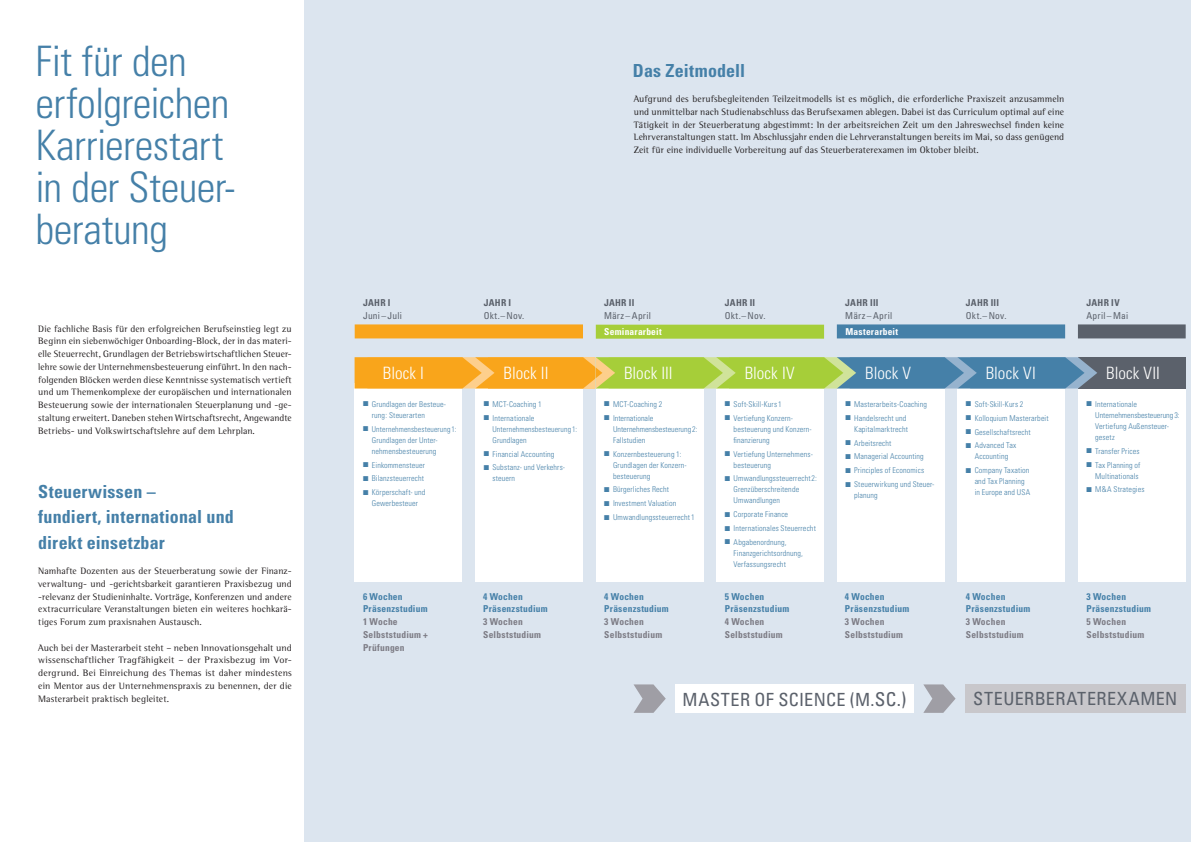
<style>
.page{position:relative;width:1191px;height:842px;background:#fff}
.page>*{position:absolute;margin:0;border:0;box-sizing:border-box;transform-origin:0 0}
.t1{font:300 condensed 42px/42px "Univers LT Std";letter-spacing:-.015em;color:#4580a8}
.t2{font:condensed 18.1px "Univers LT Std";letter-spacing:.025em;color:#5b616b}
.t3{font:700 condensed 18px/25.5px "Univers LT Std";letter-spacing:.01em;color:#4580a8}
.t4{font:300 condensed 17px "Univers";color:#fff}
.t5{font:9.5px/12.8px "Rotis Semi Serif";letter-spacing:.015em;color:#231f20;text-align:justify}
.t6{font:700 condensed 9.5px/12.8px "Univers LT Std";letter-spacing:.02em;color:#7d7c85}
.t7{font:700 condensed 9.5px/12.8px "Univers LT Std";letter-spacing:.02em;color:#4580a8}
.t8{font:condensed 9.5px "Univers LT Std";letter-spacing:.025em;color:#5b616b}
.t9{font:700 condensed 9.5px "Univers LT Std";letter-spacing:.03em;color:#5b616b}
.t10{font:700 condensed 9.5px "Univers LT Std";letter-spacing:.02em;color:#fff}
.t11{font:300 condensed 8px/11px "Univers";letter-spacing:.015em;color:#4580a8}
.s1{font-size:19.1px}
</style>
<div class="page">
<div style="left:304px;top:0;width:291px;height:842px;background:#dce5ef"></div>
<div style="left:475px;top:384px;width:108px;height:198px;background:#fff"></div>
<div style="left:354px;top:384px;width:108px;height:198px;background:#fff"></div>
<div style="left:355px;top:324px;width:228px;height:14px;background:#f9a51b"></div>
<div style="left:595px;top:0;width:596px;height:842px;background:#dce5ef"></div>
<div style="left:957px;top:384px;width:108px;height:198px;background:#fff"></div>
<div style="left:716px;top:384px;width:108px;height:198px;background:#fff"></div>
<div style="left:837px;top:384px;width:107px;height:198px;background:#fff"></div>
<div style="left:1078px;top:384px;width:107px;height:198px;background:#fff"></div>
<div style="left:1078px;top:357px;width:107px;height:31px;background:#5b616b"></div>
<div style="left:596px;top:384px;width:107px;height:198px;background:#fff"></div>
<div style="left:1078px;top:324px;width:107px;height:14px;background:#5b616b"></div>
<div style="left:596px;top:325px;width:228px;height:14px;background:#a6ce39"></div>
<div style="left:837px;top:324px;width:228px;height:14px;background:#4580a8"></div>
<svg style="left:354px;top:357px;width:743px;height:31px;background:#a6a95c"></svg>
<div style="left:675px;top:684px;width:239px;height:29px;background:#fff"></div>
<div style="left:965px;top:684px;width:220px;height:29px;background:#c8c7cb"></div>
<svg style="left:633px;top:684px;width:33px;height:29px"></svg>
<svg style="left:923px;top:684px;width:32px;height:29px"></svg>
<h1 class="t1" style="left:35px;top:41px;width:202px">Fit für den erfolgreichen<br>Karrierestart in der Steuer&shy;beratung</h1>
<p class="t5" style="left:38px;top:322px;width:255px">Die fachliche Basis für den erfolgreichen Berufseinstieg legt zu Beginn ein siebenwöchiger Onboarding-Block, der in das materi&shy;elle Steuerrecht, Grundlagen der Betriebswirtschaftlichen Steuer&shy;lehre sowie der Unternehmensbesteuerung einführt. In den nach&shy;folgenden Blöcken werden diese Kenntnisse systematisch vertieft und um Themenkomplexe der europäischen und internationalen Besteuerung sowie der internationalen Steuerplanung und -ge&shy;staltung erweitert. Daneben stehen Wirtschaftsrecht, Angewandte Betriebs- und Volkswirtschaftslehre auf dem Lehrplan.</p>
<h3 class="t3" style="left:38px;top:478px;width:197px">Steuerwissen –<br>fundiert, international und direkt einsetzbar</h3>
<p class="t5" style="left:38px;top:564px;width:255px">Namhafte Dozenten aus der Steuerberatung sowie der Finanz&shy;verwaltung- und -gerichtsbarkeit garantieren Praxisbezug und -relevanz der Studieninhalte. Vorträge, Konferenzen und andere extracurriculare Veranstaltungen bieten ein weiteres hochkarä&shy;tiges Forum zum praxisnahen Austausch.</p>
<p class="t5" style="left:38px;top:641px;width:255px">Auch bei der Masterarbeit steht – neben Innovationsgehalt und wissenschaftlicher Tragfähigkeit – der Praxisbezug im Vor&shy;dergrund. Bei Einreichung des Themas ist daher mindestens ein Mentor aus der Unternehmenspraxis zu benennen, der die Master arbeit praktisch begleitet.</p>
<h3 class="t3" style="left:633px;top:57px;width:114px">Das Zeitmodell</h3>
<p class="t5" style="left:634px;top:92px;width:432px">Aufgrund des berufsbegleitenden Teilzeitmodells ist es möglich, die erforderliche Praxiszeit anzusammeln und unmittelbar nach Studienabschluss das Berufsexamen ablegen. Dabei ist das Curriculum optimal auf eine Tätig keit in der Steuerberatung abgestimmt: In der arbeitsreichen Zeit um den Jahreswechsel finden keine Lehrveranstaltungen statt. Im Abschlussjahr enden die Lehrveranstaltungen bereits im Mai, so dass genügend Zeit für eine individuelle Vorbereitung auf das Steuerberaterexamen im Oktober bleibt.</p>
<p class="t9" style="left:363px;top:297px;width:29px">JAHR I</p>
<p class="t8" style="left:363px;top:310px;width:40px">Juni – Juli</p>
<p class="t9" style="left:484px;top:297px;width:29px">JAHR I</p>
<p class="t8" style="left:484px;top:310px;width:42px">Okt.– Nov.</p>
<h3 class="t4" style="left:383px;top:363px;width:43px">Block I</h3>
<h3 class="t4" style="left:503px;top:363px;width:46px">Block II</h3>
<p class="t11" style="left:372px;top:399px;width:76px;text-indent:-9px">■ Grundlagen der Besteue&shy;rung: Steuerarten</p>
<p class="t11" style="left:372px;top:423px;width:86px;text-indent:-9px">■ Unternehmens besteuerung 1:<br>Grund lagen der Unter&shy;nehmens besteuerung</p>
<p class="t11" style="left:363px;top:459px;width:63px">■ Einkommensteuer</p>
<p class="t11" style="left:363px;top:473px;width:63px">■ Bilanzsteuerrecht</p>
<p class="t11" style="left:363px;top:487px;width:64px;text-align:center">■ Körperschaft- und<br>Gewerbesteuer</p>
<p class="t11" style="left:484px;top:399px;width:60px">■ MCT-Coaching 1</p>
<p class="t11" style="left:492px;top:412px;width:86px;text-indent:-9px">■ Internationale<br>Unternehmens besteuerung 1:<br>Grundlagen</p>
<p class="t11" style="left:484px;top:448px;width:72px">■ Financial Accounting</p>
<p class="t11" style="left:492px;top:462px;width:74px;text-indent:-9px">■ Substanz- und Verkehrs&shy;steuern</p>
<p class="t7" style="left:363px;top:590px;width:66px">6 Wochen<br>Präsenzstudium</p>
<p class="t6" style="left:363px;top:615px;width:66px">1 Woche<br>Selbststudium +<br>Prüfungen</p>
<p class="t7" style="left:483px;top:590px;width:66px">4 Wochen<br>Präsenzstudium</p>
<p class="t6" style="left:483px;top:615px;width:59px">3 Wochen<br>Selbststudium</p>
<p class="t9" style="left:604px;top:297px;width:32px">JAHR II</p>
<p class="t8" style="left:604px;top:310px;width:48px">März – April</p>
<p class="t9" style="left:725px;top:297px;width:32px">JAHR II</p>
<p class="t8" style="left:725px;top:310px;width:42px">Okt.– Nov.</p>
<p class="t9" style="left:845px;top:297px;width:35px">JAHR III</p>
<p class="t8" style="left:845px;top:310px;width:48px">März – April</p>
<p class="t9" style="left:966px;top:297px;width:35px">JAHR III</p>
<p class="t8" style="left:966px;top:310px;width:42px">Okt.– Nov.</p>
<p class="t9" style="left:1086px;top:297px;width:35px">JAHR IV</p>
<p class="t8" style="left:1086px;top:310px;width:43px">April – Mai</p>
<p class="t10" style="left:604px;top:326px;width:59px">Seminararbeit</p>
<p class="t10" style="left:845px;top:326px;width:54px">Masterarbeit</p>
<h3 class="t4" style="left:624px;top:363px;width:50px">Block III</h3>
<h3 class="t4" style="left:744px;top:363px;width:52px">Block IV</h3>
<h3 class="t4" style="left:865px;top:363px;width:47px">Block V</h3>
<h3 class="t4" style="left:985px;top:363px;width:52px">Block VI</h3>
<h3 class="t4" style="left:1106px;top:363px;width:55px">Block VII</h3>
<p class="t11" style="left:604px;top:399px;width:60px">■ MCT-Coaching 2</p>
<p class="t11" style="left:613px;top:412px;width:86px;text-indent:-9px">■ Internationale<br>Unternehmensbesteuerung 2:<br>Fallstudien</p>
<p class="t11" style="left:613px;top:448px;width:75px;text-indent:-9px">■ Konzernbesteuerung 1:<br>Grundlagen der Konzern&shy;besteuerung</p>
<p class="t11" style="left:604px;top:484px;width:66px">■ Bürgerliches Recht</p>
<p class="t11" style="left:604px;top:498px;width:74px">■ Investment Valuation</p>
<p class="t11" style="left:604px;top:512px;width:92px">■ Umwandlungssteuerrecht 1</p>
<p class="t7" style="left:604px;top:590px;width:66px">4 Wochen<br>Präsenzstudium</p>
<p class="t6" style="left:604px;top:615px;width:59px">3 Wochen<br>Selbststudium</p>
<p class="t11" style="left:725px;top:399px;width:58px">■ Soft-Skill-Kurs 1</p>
<p class="t11" style="left:733px;top:412px;width:80px;text-indent:-9px">■ Vertiefung Konzern&shy;besteuerung und Konzern&shy;finanzierung</p>
<p class="t11" style="left:733px;top:448px;width:81px;text-indent:-9px">■ Vertiefung Unternehmens&shy;besteuerung</p>
<p class="t11" style="left:733px;top:473px;width:85px;text-indent:-9px">■ Umwandlungssteuerrecht 2:<br>Grenzüberschreitende<br>Umwandlungen</p>
<p class="t11" style="left:725px;top:509px;width:65px">■ Corporate Finance</p>
<p class="t11" style="left:725px;top:523px;width:93px">■ Internationales Steuerrecht</p>
<p class="t11" style="left:733px;top:537px;width:71px;text-indent:-9px">■ Abgabenordnung,<br>Finanz gerichtsordnung,<br>Verfassungsrecht</p>
<p class="t7" style="left:725px;top:590px;width:66px">5 Wochen<br>Präsenzstudium</p>
<p class="t6" style="left:725px;top:615px;width:59px">4 Wochen<br>Selbststudium</p>
<p class="t11" style="left:845px;top:399px;width:83px">■ Masterarbeits-Coaching</p>
<p class="t11" style="left:845px;top:412px;width:64px;text-align:right">■ Handelsrecht und<br>Kapitalmarktrecht</p>
<p class="t11" style="left:845px;top:437px;width:48px">■ Arbeitsrecht</p>
<p class="t11" style="left:845px;top:451px;width:80px">■ Managerial Accounting</p>
<p class="t11" style="left:845px;top:465px;width:80px">■ Principles of Economics</p>
<p class="t11" style="left:854px;top:479px;width:82px;text-indent:-9px">■ Steuerwirkung und Steuer&shy;planung</p>
<p class="t7" style="left:845px;top:590px;width:66px">4 Wochen<br>Präsenzstudium</p>
<p class="t6" style="left:845px;top:615px;width:59px">3 Wochen<br>Selbststudium</p>
<p class="t11" style="left:966px;top:399px;width:59px">■ Soft-Skill-Kurs 2</p>
<p class="t11" style="left:966px;top:412px;width:84px">■ Kolloquium Masterarbeit</p>
<p class="t11" style="left:966px;top:426px;width:66px">■ Gesellschaftsrecht</p>
<p class="t11" style="left:966px;top:440px;width:52px;text-align:center">■ Advanced Tax<br>Accounting</p>
<p class="t11" style="left:974px;top:465px;width:57px;text-indent:-9px">■ Company Taxation and Tax Planning in Europe and USA</p>
<p class="t7" style="left:966px;top:590px;width:66px">4 Wochen<br>Präsenzstudium</p>
<p class="t6" style="left:966px;top:615px;width:59px">3 Wochen<br>Selbststudium</p>
<p class="t11" style="left:1095px;top:399px;width:86px;text-indent:-9px">■ Internationale<br>Unternehmens be steuerung 3:<br>Vertiefung Außensteuer&shy;gesetz</p>
<p class="t11" style="left:1086px;top:445px;width:55px">■ Transfer Prices</p>
<p class="t11" style="left:1086px;top:459px;width:55px;text-align:right">■ Tax Planning of<br>Multinationals</p>
<p class="t11" style="left:1086px;top:484px;width:60px">■ M&amp;A Strategies</p>
<p class="t7" style="left:1086px;top:590px;width:66px">3 Wochen<br>Präsenzstudium</p>
<p class="t6" style="left:1086px;top:615px;width:59px">5 Wochen<br>Selbststudium</p>
<h2 class="t2" style="left:682px;top:688px;width:225px">MASTER OF SCIENCE (M.<span class="s1">SC.)</span></h2>
<h2 class="t2" style="left:973px;top:687px;width:206px">STEUERBERATEREXAMEN</h2>
</div>
